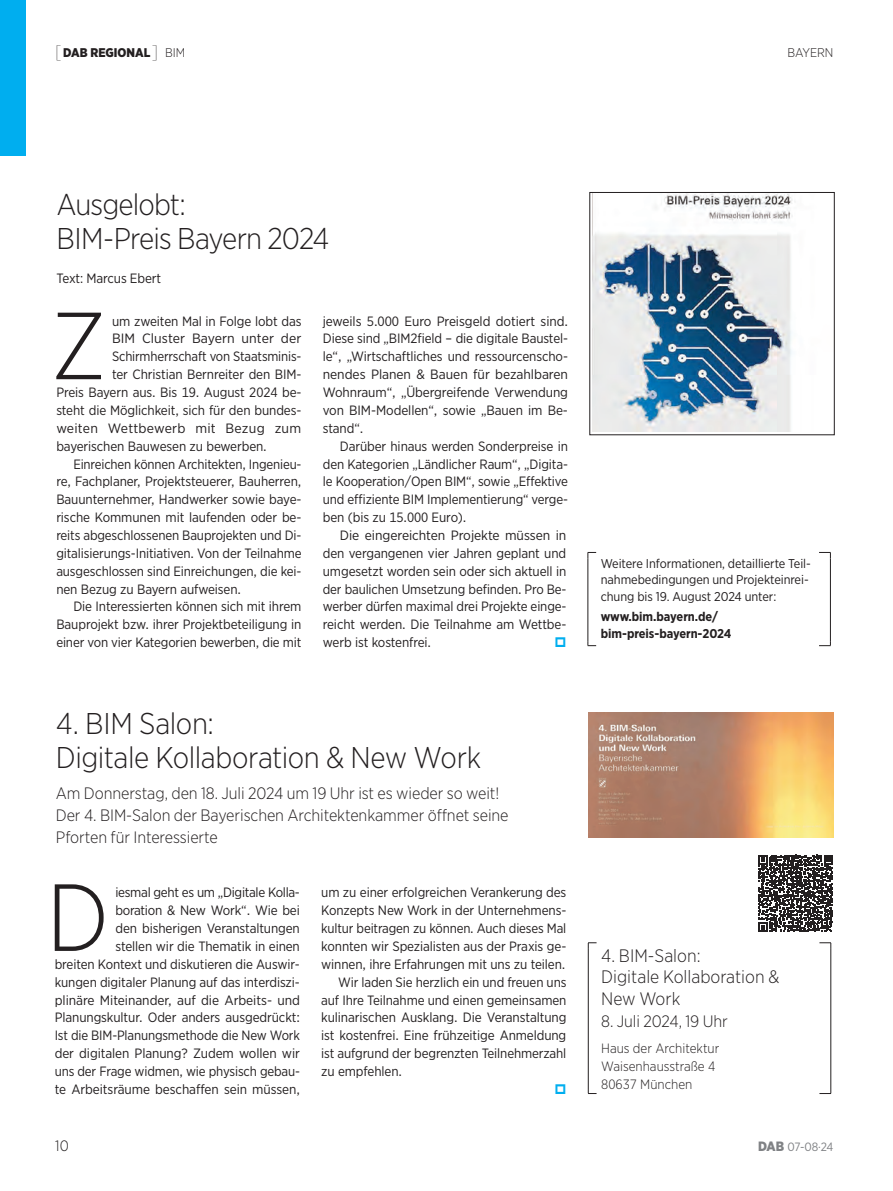
<style>
.page{position:relative;width:893px;height:1191px;background:#fff}
.page>*{position:absolute;margin:0;border:0;box-sizing:border-box;transform-origin:0 0}
._04_Copy_Initial{font:300 95.1px "Gotham Narrow";color:#231f20}
._01_Headline_20{font:300 30px/34.5px "Gotham Narrow";letter-spacing:-.02em;color:#231f20}
._00_Kasten_Head_klein{font:300 18px/21.6px "Gotham Narrow";color:#231f20}
._02_Vorspann{font:300 16.5px/22.2px "Gotham Narrow";letter-spacing:-.005em;color:#231f20}
._00_Kasten_Head_klein-2{font:300 16.5px "Gotham Narrow";letter-spacing:-.005em;color:#231f20}
.t1{font:300 15px "Gotham Narrow";color:#231f20}
._04_Copy{font:13.5px/17.9px "Gotham Narrow";letter-spacing:-.01em;color:#231f20;text-align:justify}
._04_Copy_Initial-2{font:13.5px/17.9px "Gotham Narrow";letter-spacing:-.01em;color:#231f20;text-align:right}
._02_Vorspann-2{font:300 13.5px/17.9px "Gotham Narrow";color:#231f20}
._04_Copy_Initial-3{font:13.5px "Gotham Narrow";letter-spacing:.015em;color:#231f20;scale:1.05 1}
._04_Copy_Initial-4{font:13.5px "Gotham Narrow";letter-spacing:-.01em;color:#231f20;scale:1.05 1}
._03_Autor{font:13.5px "Gotham Narrow";letter-spacing:-.005em;color:#231f20}
._00_Kasten_Copy{font:12.75px/16.5px "Gotham Narrow";letter-spacing:-.005em;color:#231f20}
._00_Kasten_Copy-2{font:700 12.75px/16.5px "Gotham Narrow";letter-spacing:-.005em;color:#231f20}
._00_Rubrikkopf{font:900 12.6px "Gotham Narrow";color:#231f20}
._00_Rubrikkopf-2{font:300 12.6px "Gotham Narrow";color:#231f20}
.t2{font:12px "Gotham Narrow";color:#808285}
.s1{font-weight:100;font-size:18px}
.s2{font-weight:300}
.s3{font-weight:900;font-size:13.5px}
</style>
<div class="page">
<img style="left:589px;top:712px;width:245px;height:125px">
<svg style="left:588px;top:1089px;width:9px;height:5px"></svg>
<svg style="left:819px;top:1089px;width:12px;height:5px"></svg>
<svg style="left:819px;top:942px;width:12px;height:7px"></svg>
<svg style="left:588px;top:942px;width:9px;height:7px"></svg>
<hr style="left:588px;top:949px;width:1px;height:140px;background:#231f20">
<hr style="left:830px;top:949px;width:1px;height:140px;background:#231f20">
<svg style="left:758px;top:855px;width:75px;height:76px"></svg>
<svg style="left:588px;top:641px;width:8px;height:5px"></svg>
<svg style="left:819px;top:641px;width:12px;height:5px"></svg>
<svg style="left:819px;top:552px;width:12px;height:6px"></svg>
<svg style="left:588px;top:552px;width:8px;height:6px"></svg>
<hr style="left:588px;top:558px;width:1px;height:83px;background:#231f20">
<hr style="left:830px;top:558px;width:1px;height:83px;background:#231f20">
<img style="left:593px;top:194px;width:200px;height:238px">
<div style="left:0;top:0;width:26px;height:155px;background:#00aeef"></div>
<p class="_00_Rubrikkopf" style="left:55px;top:44px;width:132px"><span class="s1">[</span>DAB REGIONAL<span class="s1">]</span> <span class="s2">BIM</span></p>
<p class="_00_Rubrikkopf-2" style="left:787px;top:45px;width:48px">Bayern</p>
<p class="_01_Headline_20" style="left:57px;top:186px;width:274px">Ausgelobt:<br>BIM-Preis Bayern 2024</p>
<p class="_03_Autor" style="left:57px;top:270px;width:106px">Text: Marcus Ebert</p>
<p class="_04_Copy_Initial" style="left:51px;top:287px;width:57px">Z</p>
<p class="_04_Copy_Initial-2" style="left:112px;top:312px;width:191px">um zweiten Mal in Folge lobt das</p>
<p class="_04_Copy" style="left:323px;top:312px;width:247px">jeweils 5.000 Euro Preisgeld dotiert sind.<br>Diese sind „BIM2field - die digitale Baustel&shy;le“, „Wirtschaftliches und ressourcenscho&shy;nendes Planen &amp; Bauen für bezahlbaren Wohnraum“, „Übergreifende Verwendung von BIM-Modellen“, sowie „Bauen im Be&shy;stand“.</p>
<p class="_04_Copy" style="left:323px;top:437px;width:247px;text-indent:17px">Darüber hinaus werden Sonderpreise in den Kategorien „Ländlicher Raum“, „Digita&shy;le Kooperation/Open BIM“, sowie „Effektive und effiziente BIM Implementierung“ verge&shy;ben (bis zu 15.000 Euro).</p>
<p class="_04_Copy" style="left:323px;top:526px;width:245px;text-indent:17px">Die eingereichten Projekte müssen in den vergangenen vier Jahren geplant und umgesetzt worden sein oder sich aktuell in der baulichen Umsetzung befinden. Pro Be&shy;werber dürfen maximal drei Projekte einge&shy;reicht werden. Die Teilnahme am Wettbe&shy;werb ist kostenfrei.</p>
<p class="_04_Copy_Initial-4" style="left:112px;top:330px;width:182px">BIM Cluster Bayern unter der</p>
<p class="_04_Copy_Initial-2" style="left:112px;top:347px;width:191px">Schirmherrschaft von Staatsminis-</p>
<p class="_04_Copy_Initial-2" style="left:112px;top:365px;width:191px">ter Christian Bernreiter den BIM-</p>
<p class="_04_Copy_Initial-2" style="left:56px;top:383px;width:247px">Preis Bayern aus. Bis 19. August 2024 be-</p>
<p class="_04_Copy_Initial-2" style="left:56px;top:401px;width:247px">steht die Möglichkeit, sich für den bundes-</p>
<p class="_04_Copy_Initial-3" style="left:56px;top:420px;width:235px">weiten Wettbewerb mit Bezug zum</p>
<p class="_04_Copy_Initial-2" style="left:56px;top:437px;width:212px">bayerischen Bauwesen zu bewerben.</p>
<p class="_04_Copy" style="left:56px;top:454px;width:247px;text-indent:17px">Einreichen können Architekten, Ingenieu&shy;re, Fachplaner, Projektsteuerer, Bauherren, Bauunternehmer, Handwerker sowie baye&shy;rische Kommunen mit laufenden oder be&shy;reits abgeschlossenen Bauprojekten und Di&shy;gitalisierungs-Initiativen. Von der Teilnahme ausgeschlossen sind Einreichungen, die kei&shy;nen Bezug zu Bayern aufweisen.</p>
<p class="_04_Copy" style="left:56px;top:597px;width:247px;text-indent:17px">Die Interessierten können sich mit ihrem Bauprojekt bzw. ihrer Projektbeteiligung in einer von vier Kategorien bewerben, die mit</p>
<p class="_01_Headline_20" style="left:56px;top:705px;width:427px">4. BIM Salon:<br>Digitale Kollaboration &amp; New Work</p>
<p class="_02_Vorspann" style="left:56px;top:781px;width:454px">Am Donnerstag, den 18. Juli 2024 um 19 Uhr ist es wieder so weit!<br>Der 4. BIM-Salon der Bayerischen Architektenkammer öffnet seine<br>Pforten für Interessierte</p>
<p class="_04_Copy_Initial" style="left:46px;top:859px;width:65px">D</p>
<p class="_04_Copy_Initial-2" style="left:55px;top:883px;width:247px">iesmal geht es um „Digitale Kolla-<br>boration &amp; New Work“. Wie bei<br>den bisherigen Veranstaltungen<br>stellen wir die Thematik in einen<br>breiten Kontext und diskutieren die Auswir&shy;kungen digitaler Planung auf das interdiszi&shy;plinäre Miteinander, auf die Arbeits- und Planungskultur. Oder anders ausgedrückt:<br>Ist die BIM-Planungsmethode die New Work der digitalen Planung? Zudem wollen wir uns der Frage widmen, wie physisch gebau&shy;te Arbeitsräume beschaffen sein müssen,</p>
<p class="_04_Copy_Initial-2" style="left:321px;top:883px;width:247px;text-align:justify">um zu einer erfolgreichen Verankerung des Konzepts New Work in der Unternehmens&shy;kultur beitragen zu können. Auch dieses Mal konnten wir Spezialisten aus der Praxis ge&shy;winnen, ihre Erfahrungen mit uns zu teilen.</p>
<p class="_04_Copy" style="left:321px;top:972px;width:247px;text-indent:17px">Wir laden Sie herzlich ein und freuen uns auf Ihre Teilnahme und einen gemeinsamen kulinarischen Ausklang. Die Veranstaltung ist kostenfrei. Eine frühzeitige Anmeldung ist aufgrund der begrenzten Teilnehmerzahl zu empfehlen.</p>
<p class="_00_Kasten_Copy" style="left:601px;top:554px;width:212px">Weitere Informationen, detaillierte Teil&shy;nahmebedingungen und Projekteinrei&shy;chung bis 19. August 2024 unter:</p>
<p class="_00_Kasten_Copy-2" style="left:601px;top:608px;width:132px">www.bim.bayern.de/ bim-preis-bayern-2024</p>
<p class="_00_Kasten_Head_klein" style="left:601px;top:944px;width:180px">4. BIM-Salon:<br>Digitale Kollaboration &amp;<br>N ew Work</p>
<p class="_00_Kasten_Head_klein-2" style="left:601px;top:1011px;width:128px">8. Juli 2024, 19 Uhr</p>
<p class="_02_Vorspann-2" style="left:601px;top:1039px;width:120px">Haus der Architektur<br>Waisenhausstraße 4<br>80637 München</p>
<p class="t1" style="left:55px;top:1136px;width:15px">10</p>
<p class="t2" style="left:758px;top:1138px;width:77px"><span class="s3">DAB</span> 07-08·24</p>
</div>
